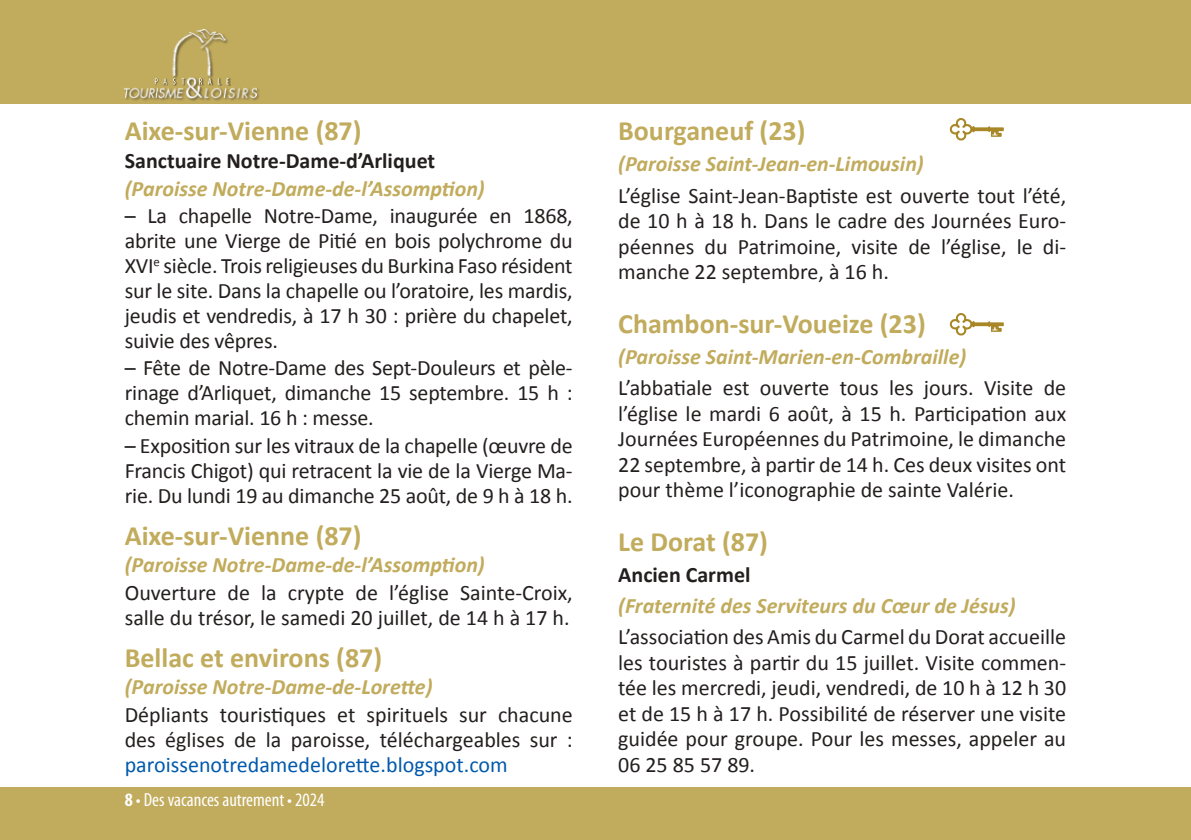
<style>
.page{position:relative;width:1191px;height:840px;background:#fff}
.page>*{position:absolute;margin:0;border:0;box-sizing:border-box;transform-origin:0 0}
.t1{font:700 28px "Calibri";color:#c1ab5c}
.t2{font:22px/25.4px "Calibri";color:#241f1f;text-align:justify}
.t3{font:italic 700 22px "Calibri";color:#c1ab5c}
.t4{font:700 22px "Calibri";color:#241f1f}
.t5{font:22px "Calibri";color:#0059ab}
.t6{font:condensed 19px "Myriad Pro";color:#fff}
.s1{font-weight:700}
</style>
<div class="page">
<div style="left:0;top:786px;width:1191px;height:53px;background:#c1ab5c"></div>
<div style="left:0;top:0;width:1191px;height:104px;background:#c1ab5c"></div>
<div style="left:124px;top:29px;width:136px;height:73px;background:#241f1f;opacity:.75"></div>
<img style="left:125px;top:30px;width:131px;height:72px">
<div style="left:155px;top:78px;width:76px;height:8px;background:#241f1f;opacity:.75"></div>
<svg style="left:155px;top:78px;width:74px;height:6px"></svg>
<svg style="left:949px;top:313px;width:54px;height:23px"></svg>
<svg style="left:949px;top:118px;width:54px;height:23px"></svg>
<p class="t1" style="left:125px;top:113px;width:238px">Aixe-sur-Vienne (87)</p>
<p class="t4" style="left:125px;top:147px;width:312px">Sanctuaire Notre-Dame-d’Arliquet</p>
<p class="t3" style="left:125px;top:174px;width:361px">(Paroisse Notre-Dame-de-l’Assomption)</p>
<p class="t2" style="left:125px;top:202px;width:449px;line-height:24.8px">– La chapelle Notre-Dame, inaugurée en 1868, abrite une Vierge de Pitié en bois polychrome du XVI<sup>e</sup> siècle. Trois religieuses du Burkina Faso résident sur le site. Dans la chapelle ou l’oratoire, les mardis, jeudis et vendredis, à 17 h 30 : prière du chapelet, suivie des vêpres.</p>
<p class="t2" style="left:125px;top:354px;width:449px;line-height:24.8px">– Fête de Notre-Dame des Sept-Douleurs et pèle&shy;rinage d’Arliquet, dimanche 15 septembre. 15 h : chemin marial. 16 h : messe.</p>
<p class="t2" style="left:125px;top:432px;width:449px;line-height:24.8px">– Exposition sur les vitraux de la chapelle (œuvre de Francis Chigot) qui retracent la vie de la Vierge Ma&shy;rie. Du lundi 19 au dimanche 25 août, de 9 h à 18 h.</p>
<p class="t1" style="left:125px;top:517px;width:238px">Aixe-sur-Vienne (87)</p>
<p class="t3" style="left:125px;top:551px;width:361px">(Paroisse Notre-Dame-de-l’Assomption)</p>
<p class="t2" style="left:125px;top:579px;width:449px;line-height:24.8px">Ouverture de la crypte de l’église Sainte-Croix, salle du trésor, le samedi 20 juillet, de 14 h à 17 h.</p>
<p class="t1" style="left:125px;top:639px;width:259px">Bellac et environs (87)</p>
<p class="t3" style="left:125px;top:673px;width:309px">(Paroisse Notre-Dame-de-Lorette)</p>
<p class="t2" style="left:125px;top:701px;width:449px;line-height:24.8px">Dépliants touristiques et spirituels sur chacune des églises de la paroisse, téléchargeables sur :</p>
<p class="t5" style="left:125px;top:750px;width:384px">paroissenotredamedelorette.blogspot.com</p>
<p class="t6" style="left:125px;top:787px;width:201px"><span class="s1">8</span> • Des vacances autrement • 2024</p>
<p class="t1" style="left:618px;top:113px;width:189px">Bourganeuf (23)</p>
<p class="t3" style="left:618px;top:150px;width:307px">(Paroisse Saint-Jean-en-Limousin)</p>
<p class="t2" style="left:618px;top:181px;width:449px">L’église Saint-Jean-Baptiste est ouverte tout l’été, de 10 h à 18 h. Dans le cadre des Journées Euro&shy;péennes du Patrimoine, visite de l’église, le di&shy;manche 22 septembre, à 16 h.</p>
<p class="t1" style="left:618px;top:306px;width:309px">Chambon-sur-Voueize (23)</p>
<p class="t3" style="left:618px;top:343px;width:350px">(Paroisse Saint-Marien-en-Combraille)</p>
<p class="t2" style="left:618px;top:374px;width:449px">L’abbatiale est ouverte tous les jours. Visite de l’église le mardi 6 août, à 15 h. Participation aux Journées Européennes du Patrimoine, le dimanche 22 septembre, à partir de 14 h. Ces deux visites ont pour thème l’iconographie de sainte Valérie.</p>
<p class="t1" style="left:618px;top:524px;width:151px">Le Dorat (87)</p>
<p class="t4" style="left:618px;top:561px;width:134px">Ancien Carmel</p>
<p class="t3" style="left:618px;top:592px;width:399px">(Fraternité des Serviteurs du Cœur de Jésus)</p>
<p class="t2" style="left:618px;top:623px;width:449px">L’association des Amis du Carmel du Dorat accueille les touristes à partir du 15 juillet. Visite commen&shy;tée les mercredi, jeudi, vendredi, de 10 h à 12 h 30 et de 15 h à 17 h. Possibilité de réserver une visite guidée pour groupe. Pour les messes, appeler au 06 25 85 57 89.</p>
</div>
